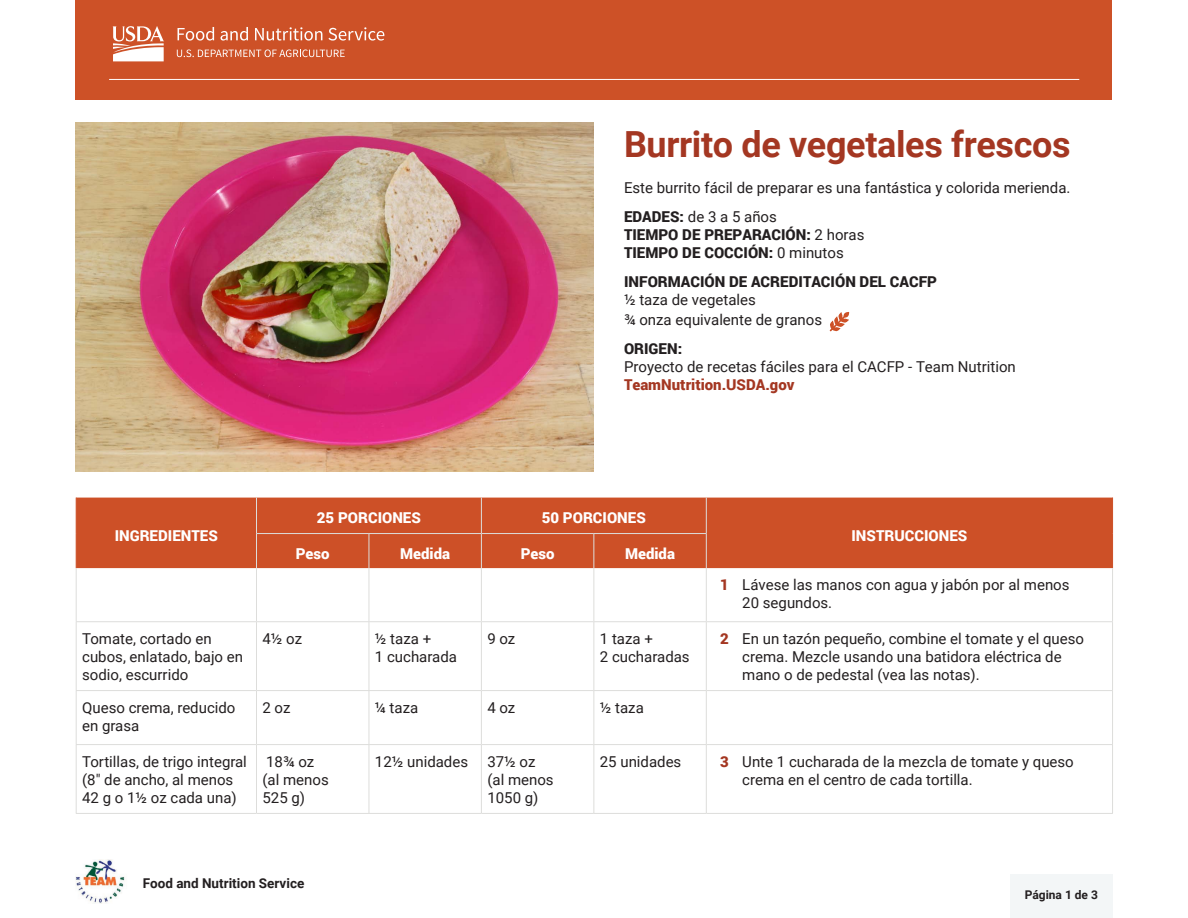
<style>
.page{position:relative;width:1188px;height:918px;background:#fff}
.page>*{position:absolute;margin:0;border:0;box-sizing:border-box;transform-origin:0 0}
.t1{font:700 36px "Roboto";letter-spacing:-.01em;color:#a43722}
.t2{font:15px/18px "Roboto";color:#231f20}
.t3{font:900 15px "Roboto";color:#231f20}
.t4{font:900 15px "Roboto";color:#fff}
.t5{font:700 13.5px "Roboto";color:#231f20}
.t6{font:700 12px "Roboto";color:#231f20}
.s1{font-weight:900}
.s2{font-weight:400}
.s3{font-weight:900;color:#a43722}
</style>
<div class="page">
<div style="left:77px;top:498px;width:1035px;height:70px;background:#cd5027"></div>
<img style="left:75px;top:860px;width:50px;height:43px">
<div style="left:1010px;top:874px;width:102px;height:44px;background:#f3f6f7"></div>
<div style="left:76px;top:0;width:1036px;height:100px;background:#cd5127"></div>
<svg style="left:178px;top:27px;width:36px;height:14px"></svg>
<svg style="left:221px;top:27px;width:27px;height:14px"></svg>
<svg style="left:177px;top:49px;width:168px;height:8px"></svg>
<svg style="left:112px;top:26px;width:52px;height:35px"></svg>
<hr style="left:109px;top:79px;width:970px;height:1px;background:#fff">
<svg style="left:829px;top:312px;width:20px;height:20px"></svg>
<img style="left:76px;top:122px;width:517px;height:350px">
<hr style="left:256px;top:498px;width:1px;height:35px;background:#dddddb">
<hr style="left:481px;top:498px;width:1px;height:35px;background:#dddddb">
<hr style="left:706px;top:498px;width:1px;height:35px;background:#dddddb">
<hr style="left:256px;top:533px;width:113px;height:1px;background:#dddddb">
<hr style="left:256px;top:534px;width:1px;height:34px;background:#dddddb">
<hr style="left:369px;top:533px;width:112px;height:1px;background:#dddddb">
<hr style="left:369px;top:534px;width:1px;height:34px;background:#dddddb">
<hr style="left:481px;top:533px;width:113px;height:1px;background:#dddddb">
<hr style="left:481px;top:534px;width:1px;height:34px;background:#dddddb">
<hr style="left:594px;top:533px;width:113px;height:1px;background:#dddddb">
<hr style="left:593px;top:534px;width:1px;height:34px;background:#dddddb">
<hr style="left:706px;top:534px;width:1px;height:34px;background:#dddddb">
<hr style="left:256px;top:621px;width:113px;height:1px;background:#dddddb">
<hr style="left:256px;top:622px;width:1px;height:68px;background:#dddddb">
<hr style="left:369px;top:622px;width:1px;height:68px;background:#dddddb">
<hr style="left:481px;top:621px;width:113px;height:1px;background:#dddddb">
<hr style="left:481px;top:622px;width:1px;height:68px;background:#dddddb">
<hr style="left:593px;top:622px;width:1px;height:68px;background:#dddddb">
<hr style="left:256px;top:690px;width:113px;height:1px;background:#dddddb">
<hr style="left:256px;top:691px;width:1px;height:53px;background:#dddddb">
<hr style="left:369px;top:691px;width:1px;height:53px;background:#dddddb">
<hr style="left:481px;top:690px;width:113px;height:1px;background:#dddddb">
<hr style="left:481px;top:691px;width:1px;height:53px;background:#dddddb">
<hr style="left:593px;top:691px;width:1px;height:53px;background:#dddddb">
<hr style="left:256px;top:744px;width:113px;height:1px;background:#dddddb">
<hr style="left:256px;top:745px;width:1px;height:68px;background:#dddddb">
<hr style="left:369px;top:745px;width:1px;height:68px;background:#dddddb">
<hr style="left:481px;top:744px;width:113px;height:1px;background:#dddddb">
<hr style="left:481px;top:745px;width:1px;height:68px;background:#dddddb">
<hr style="left:593px;top:745px;width:1px;height:68px;background:#dddddb">
<hr style="left:256px;top:813px;width:113px;height:1px;background:#dddddb">
<hr style="left:481px;top:813px;width:113px;height:1px;background:#dddddb">
<hr style="left:76px;top:498px;width:1px;height:36px;background:#cd5027">
<hr style="left:76px;top:534px;width:1px;height:34px;background:#cd5027">
<hr style="left:1112px;top:498px;width:1px;height:36px;background:#cd5027">
<hr style="left:1112px;top:534px;width:1px;height:34px;background:#cd5027">
<hr style="left:76px;top:568px;width:1px;height:53px;background:#dddddb">
<hr style="left:256px;top:568px;width:1px;height:53px;background:#dddddb">
<hr style="left:369px;top:568px;width:1px;height:53px;background:#dddddb">
<hr style="left:481px;top:568px;width:1px;height:53px;background:#dddddb">
<hr style="left:593px;top:568px;width:1px;height:53px;background:#dddddb">
<hr style="left:706px;top:568px;width:1px;height:53px;background:#dddddb">
<hr style="left:1112px;top:568px;width:1px;height:53px;background:#dddddb">
<hr style="left:76px;top:621px;width:180px;height:1px;background:#dddddb">
<hr style="left:76px;top:622px;width:1px;height:68px;background:#dddddb">
<hr style="left:369px;top:621px;width:112px;height:1px;background:#dddddb">
<hr style="left:594px;top:621px;width:112px;height:1px;background:#dddddb">
<hr style="left:706px;top:621px;width:407px;height:1px;background:#dddddb">
<hr style="left:706px;top:622px;width:1px;height:68px;background:#dddddb">
<hr style="left:1112px;top:622px;width:1px;height:68px;background:#dddddb">
<hr style="left:76px;top:690px;width:180px;height:1px;background:#dddddb">
<hr style="left:76px;top:691px;width:1px;height:53px;background:#dddddb">
<hr style="left:369px;top:690px;width:112px;height:1px;background:#dddddb">
<hr style="left:594px;top:690px;width:112px;height:1px;background:#dddddb">
<hr style="left:706px;top:690px;width:407px;height:1px;background:#dddddb">
<hr style="left:706px;top:691px;width:1px;height:53px;background:#dddddb">
<hr style="left:1112px;top:691px;width:1px;height:53px;background:#dddddb">
<hr style="left:76px;top:744px;width:180px;height:1px;background:#dddddb">
<hr style="left:76px;top:745px;width:1px;height:68px;background:#dddddb">
<hr style="left:369px;top:744px;width:112px;height:1px;background:#dddddb">
<hr style="left:594px;top:744px;width:112px;height:1px;background:#dddddb">
<hr style="left:706px;top:744px;width:407px;height:1px;background:#dddddb">
<hr style="left:706px;top:745px;width:1px;height:68px;background:#dddddb">
<hr style="left:1112px;top:745px;width:1px;height:68px;background:#dddddb">
<hr style="left:76px;top:813px;width:180px;height:1px;background:#dddddb">
<hr style="left:369px;top:813px;width:112px;height:1px;background:#dddddb">
<hr style="left:594px;top:813px;width:112px;height:1px;background:#dddddb">
<hr style="left:706px;top:813px;width:407px;height:1px;background:#dddddb">
<svg style="left:255px;top:27px;width:67px;height:14px"></svg>
<svg style="left:328px;top:27px;width:56px;height:14px"></svg>
<h1 class="t1" style="left:624px;top:119px;width:448px">Burrito de vegetales frescos</h1>
<p class="t2" style="left:624px;top:178px;width:448px">Este burrito fácil de preparar es una fantástica y colorida merienda.</p>
<p class="t2" style="left:624px;top:207px;width:154px"><span class="s1">EDADES:</span> de 3 a 5 años</p>
<p class="t3" style="left:624px;top:224px;width:242px">TIEMPO DE PREPARACIÓN: <span class="s2">2 horas</span></p>
<p class="t3" style="left:624px;top:242px;width:221px">TIEMPO DE COCCIÓN: <span class="s2">0 minutos</span></p>
<h2 class="t3" style="left:624px;top:271px;width:315px">INFORMACIÓN DE ACREDITACIÓN DEL CACFP</h2>
<p class="t2" style="left:624px;top:290px;width:133px">½ taza de vegetales</p>
<p class="t2" style="left:624px;top:310px;width:200px">¾ onza equivalente de granos</p>
<p class="t3" style="left:624px;top:338px;width:60px">ORIGEN:</p>
<p class="t2" style="left:624px;top:357px;width:393px">Proyecto de recetas fáciles para el CACFP - Team Nutrition<br><span class="s3">TeamNutrition.USDA.gov</span></p>
<p class="t4" style="left:115px;top:525px;width:105px">INGREDIENTES</p>
<p class="t4" style="left:317px;top:507px;width:106px">25 PORCIONES</p>
<p class="t4" style="left:542px;top:507px;width:106px">50 PORCIONES</p>
<p class="t4" style="left:296px;top:543px;width:35px">Peso</p>
<p class="t4" style="left:400px;top:543px;width:51px">Medida</p>
<p class="t4" style="left:521px;top:543px;width:35px">Peso</p>
<p class="t4" style="left:625px;top:543px;width:51px">Medida</p>
<p class="t4" style="left:852px;top:525px;width:117px">INSTRUCCIONES</p>
<p class="t2" style="left:742px;top:575px;width:329px;text-indent:-22px"><span class="s3">1</span> Lávese las manos con agua y jabón por al menos<br>20 segundos.</p>
<p class="t2" style="left:82px;top:629px;width:162px">Tomate, cortado en cubos, enlatado, bajo en sodio, escurrido</p>
<p class="t2" style="left:263px;top:629px;width:41px">4½ oz</p>
<p class="t2" style="left:375px;top:629px;width:84px">½ taza +<br>1 cucharada</p>
<p class="t2" style="left:487px;top:629px;width:30px">9 oz</p>
<p class="t2" style="left:600px;top:629px;width:91px">1 taza +<br>2 cucharadas</p>
<p class="t2" style="left:742px;top:629px;width:343px;text-indent:-22px"><span class="s3">2</span> En un tazón pequeño, combine el tomate y el queso crema. Mezcle usando una batidora eléctrica de mano o de pedestal (vea las notas).</p>
<p class="t2" style="left:82px;top:698px;width:155px">Queso crema, reducido en grasa</p>
<p class="t2" style="left:263px;top:698px;width:30px">2 oz</p>
<p class="t2" style="left:375px;top:698px;width:45px">¼ taza</p>
<p class="t2" style="left:487px;top:698px;width:30px">4 oz</p>
<p class="t2" style="left:600px;top:698px;width:46px">½ taza</p>
<p class="t2" style="left:82px;top:752px;width:166px">Tortillas, de trigo integral (8" de ancho, al menos<br>42 g o 1½ oz cada una)</p>
<p class="t2" style="left:263px;top:752px;width:68px">18¾ oz (al menos<br>525 g)</p>
<p class="t2" style="left:375px;top:752px;width:95px">12½ unidades</p>
<p class="t2" style="left:487px;top:752px;width:68px">37½ oz (al menos<br>1050 g)</p>
<p class="t2" style="left:600px;top:752px;width:83px">25 unidades</p>
<p class="t2" style="left:742px;top:752px;width:333px;text-indent:-22px"><span class="s3">3</span> Unte 1 cucharada de la mezcla de tomate y queso crema en el centro de cada tortilla.</p>
<p class="t5" style="left:143px;top:874px;width:163px">Food and Nutrition Service</p>
<p class="t6" style="left:1025px;top:887px;width:75px">Página 1 de 3</p>
</div>
